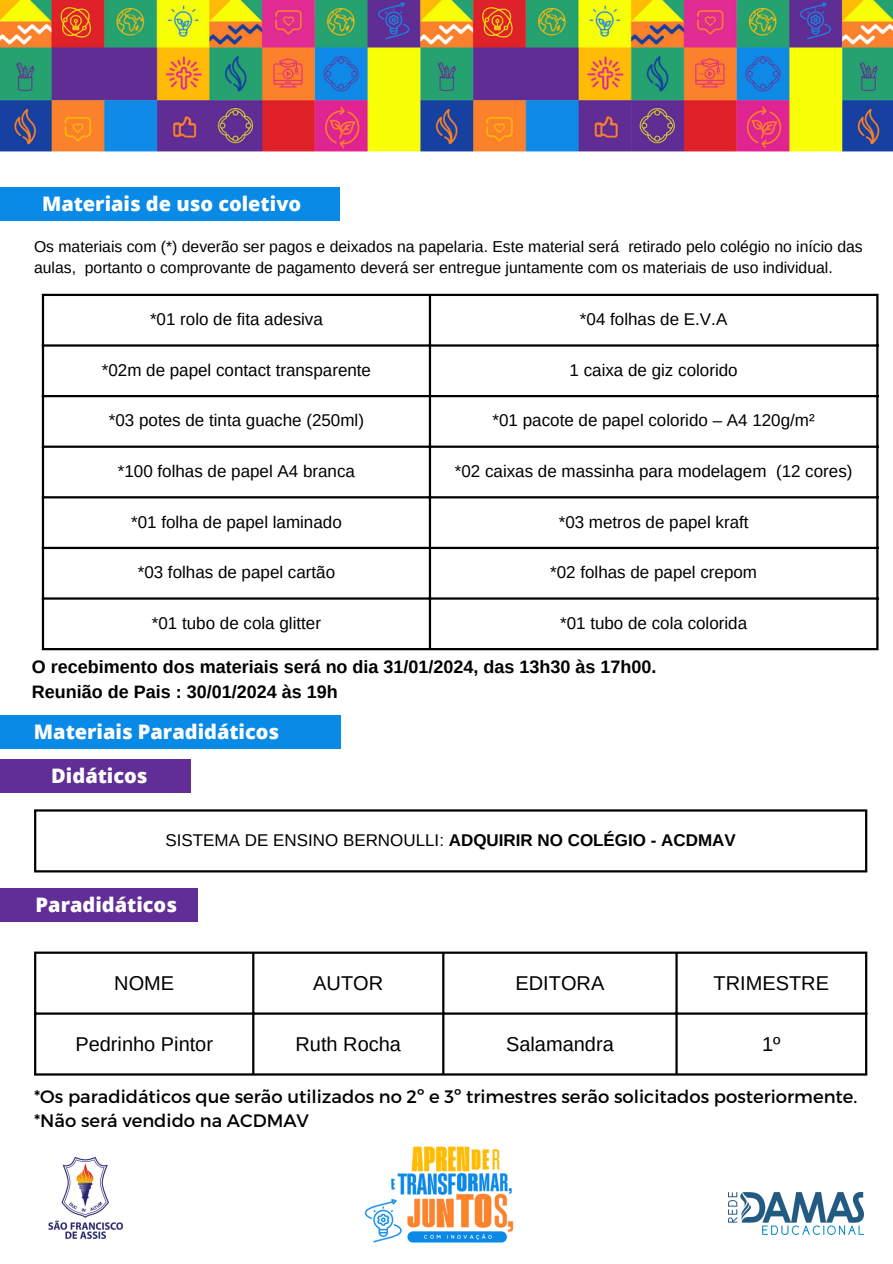
<style>
.page{position:relative;width:893px;height:1264px;background:#fff}
.page>*{position:absolute;margin:0;border:0;box-sizing:border-box;transform-origin:0 0}
.t1{font:800 19.95px "Open Sans";color:#fff}
.t2{font:19.95px "Arimo";color:#000}
.t3{font:18px "Montserrat";color:#000}
.t4{font:700 18px "Arimo";color:#000}
.t5{font:16.95px "Arimo";color:#000}
.t6{font:15.75px/21.3px "Arimo";color:#000}
.s1{font-weight:700}
</style>
<div class="page">
<img style="left:0;top:0;width:892px;height:1235px">
<div style="left:0;top:188px;width:340px;height:33px;background:#098ae7"></div>
<hr style="left:42px;top:296px;width:2px;height:352px;background:#000">
<hr style="left:429px;top:296px;width:2px;height:352px;background:#000">
<hr style="left:876px;top:296px;width:2px;height:352px;background:#000">
<hr style="left:42px;top:294px;width:836px;height:2px;background:#000">
<hr style="left:42px;top:344px;width:836px;height:2px;background:#000">
<hr style="left:42px;top:395px;width:836px;height:2px;background:#000">
<hr style="left:42px;top:445px;width:836px;height:3px;background:#000">
<hr style="left:42px;top:496px;width:836px;height:2px;background:#000">
<hr style="left:42px;top:547px;width:836px;height:2px;background:#000">
<hr style="left:42px;top:597px;width:836px;height:2px;background:#000">
<hr style="left:42px;top:648px;width:836px;height:2px;background:#000">
<img style="left:728px;top:1191px;width:135px;height:43px">
<img style="left:21px;top:1154px;width:128px;height:85px">
<img style="left:351px;top:1103px;width:176px;height:140px">
<div style="left:0;top:715px;width:340px;height:33px;background:#098ae7"></div>
<div style="left:0;top:888px;width:198px;height:33px;background:#612e97"></div>
<hr style="left:34px;top:953px;width:2px;height:120px;background:#000">
<hr style="left:252px;top:953px;width:2px;height:120px;background:#000">
<hr style="left:442px;top:953px;width:2px;height:120px;background:#000">
<hr style="left:675px;top:953px;width:2px;height:120px;background:#000">
<hr style="left:865px;top:953px;width:2px;height:120px;background:#000">
<hr style="left:34px;top:951px;width:833px;height:2px;background:#000">
<hr style="left:34px;top:1012px;width:833px;height:2px;background:#000">
<hr style="left:34px;top:1073px;width:833px;height:2px;background:#000">
<hr style="left:34px;top:811px;width:2px;height:59px;background:#000">
<hr style="left:865px;top:811px;width:2px;height:59px;background:#000">
<hr style="left:34px;top:809px;width:833px;height:2px;background:#000">
<hr style="left:34px;top:870px;width:833px;height:2px;background:#000">
<div style="left:0;top:760px;width:191px;height:33px;background:#612e97"></div>
<p class="t1" style="left:42px;top:189px;width:261px">Materiais de uso coletivo</p>
<p class="t6" style="left:34px;top:235px;width:830px">Os materiais com (*) deverão ser pagos e deixados na papelaria. Este material será retirado pelo colégio no início das aulas, portanto o comprovante de pagamento deverá ser entregue juntamente com os materiais de uso individual.</p>
<p class="t5" style="left:150px;top:310px;width:174px">*01 rolo de fita adesiva</p>
<p class="t5" style="left:580px;top:310px;width:149px">*04 folhas de E.V.A</p>
<p class="t5" style="left:102px;top:360px;width:271px">*02m de papel contact transparente</p>
<p class="t5" style="left:569px;top:360px;width:170px">1 caixa de giz colorido</p>
<p class="t5" style="left:109px;top:411px;width:256px">*03 potes de tinta guache (250ml)</p>
<p class="t5" style="left:492px;top:411px;width:323px">*01 pacote de papel colorido – A4 120g/m²</p>
<p class="t5" style="left:118px;top:462px;width:239px">*100 folhas de papel A4 branca</p>
<p class="t5" style="left:455px;top:462px;width:399px">*02 caixas de massinha para modelagem (12 cores)</p>
<p class="t5" style="left:131px;top:512px;width:212px">*01 folha de papel laminado</p>
<p class="t5" style="left:558px;top:512px;width:191px">*03 metros de papel kraft</p>
<p class="t5" style="left:138px;top:563px;width:199px">*03 folhas de papel cartão</p>
<p class="t5" style="left:550px;top:563px;width:208px">*02 folhas de papel crepom</p>
<p class="t5" style="left:152px;top:613px;width:171px">*01 tubo de cola glitter</p>
<p class="t5" style="left:560px;top:613px;width:188px">*01 tubo de cola colorida</p>
<p class="t4" style="left:32px;top:656px;width:626px">O recebimento dos materiais será no dia 31/01/2024, das 13h30 às 17h00.</p>
<p class="t4" style="left:32px;top:682px;width:307px">Reunião de Pais : 30/01/2024 às 19h</p>
<p class="t1" style="left:34px;top:717px;width:247px">Materiais Paradidáticos</p>
<p class="t1" style="left:51px;top:762px;width:98px">Didáticos</p>
<p class="t5" style="left:165px;top:831px;width:571px">SISTEMA DE ENSINO BERNOULLI: <span class="s1">ADQUIRIR NO COLÉGIO - ACDMAV</span></p>
<p class="t1" style="left:36px;top:890px;width:143px">Paradidáticos</p>
<p class="t2" style="left:114px;top:971px;width:61px">NOME</p>
<p class="t2" style="left:313px;top:971px;width:71px">AUTOR</p>
<p class="t2" style="left:515px;top:971px;width:90px">EDITORA</p>
<p class="t2" style="left:713px;top:971px;width:117px">TRIMESTRE</p>
<p class="t2" style="left:75px;top:1032px;width:139px">Pedrinho Pintor</p>
<p class="t2" style="left:295px;top:1032px;width:107px">Ruth Rocha</p>
<p class="t2" style="left:506px;top:1032px;width:109px">Salamandra</p>
<p class="t2" style="left:762px;top:1032px;width:20px">1º</p>
<p class="t3" style="left:34px;top:1084px;width:824px">*Os paradidáticos que serão utilizados no 2º e 3º trimestres serão solicitados posteriormente.</p>
<p class="t3" style="left:34px;top:1109px;width:276px">*Não será vendido na ACDMAV</p>
</div>
